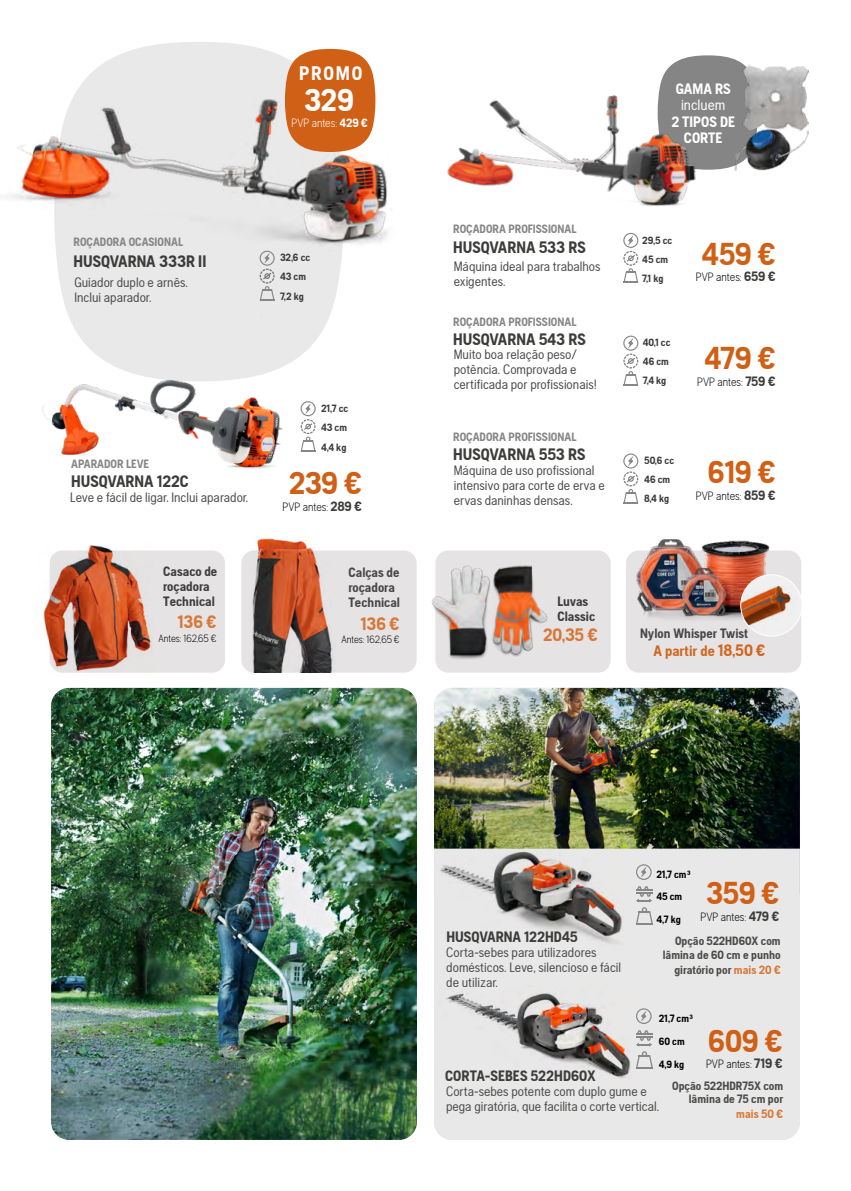
<style>
.page{position:relative;width:851px;height:1191px;background:#fff}
.page>*{position:absolute;margin:0;border:0;box-sizing:border-box;transform-origin:0 0}
.t1{font:700 31.5px "Husqvarna Gothic";letter-spacing:-.02em;color:#d06015}
.t2{font:700 31.5px "Husqvarna Gothic";color:#fff}
.t3{font:700 19.5px "Husqvarna Gothic";letter-spacing:.085em;color:#fff}
.t4{font:700 18px "Husqvarna Gothic";letter-spacing:-.01em;color:#d77838}
.t5{font:700 16.5px "Husqvarna Gothic";color:#3c3c3b}
.t6{font:700 15px/16.5px "Husqvarna Gothic";color:#fff;text-align:center}
.t7{font:700 15px "Husqvarna Gothic";letter-spacing:.005em;color:#3d3d3c}
.t8{font:700 15px "Husqvarna Gothic";color:#3c3c3b}
.t9{font:700 15px "Husqvarna Gothic";color:#d06015}
.t10{font:15px "Husqvarna Gothic";color:#fff}
.t11{font:13.5px/15px "Husqvarna Gothic";color:#4a4a49}
.t12{font:700 13.5px/15px "Husqvarna Gothic";color:#3c3c3b}
.t13{font:700 12px "Husqvarna Gothic";color:#878787}
.t14{font:700 12px/13.5px "Husqvarna Gothic";color:#4a4a49;text-align:right}
.t15{font:300 12px "Husqvarna Gothic";color:#000}
.t16{font:300 12px "Husqvarna Gothic";color:#fff}
.t17{font:700 12px "Husqvarna Gothic";color:#d77838}
.t18{font:700 10.5px/18.9px "Husqvarna Gothic";color:#3c3c3b}
.t19{font:700 10.5px/22.5px "Husqvarna Gothic";color:#000}
.t20{font:300 10.5px "Husqvarna Gothic";color:#000}
.s1{font-weight:700}
.s2{font-weight:700;font-size:13.5px;color:#3c3c3b}
.s3{font-size:16.5px}
.s4{color:#d77838}
</style>
<div class="page">
<img style="left:434px;top:688px;width:365px;height:160px">
<svg style="left:56px;top:42px;width:286px;height:331px;fill:#eae9ea"></svg>
<img style="left:51px;top:688px;width:366px;height:452px">
<img style="left:42px;top:373px;width:241px;height:96px">
<svg style="left:658px;top:55px;width:85px;height:115px;background:#908f90"></svg>
<img style="left:742px;top:64px;width:66px;height:43px">
<img style="left:729px;top:107px;width:80px;height:64px">
<div style="left:626px;top:550px;width:175px;height:122px;background:#e5e3e4;border-radius:13px"></div>
<div style="left:241px;top:550px;width:175px;height:122px;background:#e5e3e4;border-radius:13px"></div>
<div style="left:435px;top:550px;width:175px;height:122px;background:#e5e3e4;border-radius:13px"></div>
<div style="left:50px;top:550px;width:175px;height:122px;background:#e5e3e4;border-radius:13px"></div>
<div style="left:434px;top:848px;width:365px;height:292px;background:#e9e8e8"></div>
<img style="left:7px;top:97px;width:381px;height:158px">
<img style="left:447px;top:93px;width:253px;height:113px">
<img style="left:435px;top:843px;width:189px;height:107px">
<img style="left:439px;top:985px;width:200px;height:94px">
<img style="left:477px;top:994px;width:63px;height:23px">
<img style="left:251px;top:537px;width:84px;height:136px">
<img style="left:43px;top:545px;width:110px;height:128px">
<img style="left:629px;top:539px;width:149px;height:81px">
<img style="left:431px;top:559px;width:117px;height:104px">
<div style="left:740px;top:575px;width:61px;height:61px;background:#f0f0f0;border-radius:50%"></div>
<img style="left:740px;top:586px;width:61px;height:50px">
<div style="left:740px;top:574px;width:62px;height:62px;border:1px solid #fff;border-radius:50%"></div>
<svg style="left:285px;top:49px;width:90px;height:103px;background:#d57332"></svg>
<svg style="left:636px;top:886px;width:17px;height:38px"></svg>
<svg style="left:636px;top:864px;width:15px;height:16px"></svg>
<svg style="left:636px;top:1030px;width:17px;height:38px"></svg>
<svg style="left:636px;top:1008px;width:15px;height:16px"></svg>
<svg style="left:259px;top:251px;width:16px;height:50px"></svg>
<svg style="left:300px;top:401px;width:16px;height:51px"></svg>
<svg style="left:623px;top:233px;width:15px;height:50px"></svg>
<svg style="left:623px;top:335px;width:15px;height:51px"></svg>
<svg style="left:623px;top:453px;width:15px;height:51px"></svg>
<h2 class="t3" style="left:299px;top:61px;width:65px">PROMO</h2>
<p class="t16" style="left:291px;top:116px;width:78px">PVP antes: <span class="s1">429 €</span></p>
<h1 class="t2" style="left:304px;top:82px;width:51px">329</h1>
<p class="t13" style="left:73px;top:235px;width:111px">ROÇADORA OCASIONAL</p>
<p class="t5" style="left:73px;top:251px;width:134px">HUSQVARNA 333R II</p>
<p class="t11" style="left:74px;top:275px;width:115px">Guiador duplo e arnês.<br>Inclui aparador.</p>
<p class="t18" style="left:280px;top:247px;width:32px;line-height:19.5px">32,6 cc<br>43 cm<br>7,2 kg</p>
<p class="t13" style="left:71px;top:456px;width:79px">APARADOR LEVE</p>
<p class="t5" style="left:71px;top:472px;width:119px">HUSQVARNA 122C</p>
<p class="t11" style="left:70px;top:490px;width:180px">Leve e fácil de ligar. Inclui aparador.</p>
<p class="t18" style="left:321px;top:398px;width:29px;line-height:19.5px">21,7 cc<br>43 cm<br>4,4 kg</p>
<h1 class="t1" style="left:289px;top:465px;width:74px">239 €</h1>
<p class="t15" style="left:282px;top:500px;width:81px">PVP antes: <span class="s2">289 €</span></p>
<p class="t12" style="left:163px;top:563px;width:56px">Casaco de roçadora<br>Technical</p>
<p class="t12" style="left:348px;top:565px;width:53px">Calças de roçadora<br>Technical</p>
<h3 class="t4" style="left:177px;top:612px;width:40px">136 €</h3>
<p class="t20" style="left:158px;top:632px;width:60px">Antes: 162,65 €</p>
<h3 class="t4" style="left:360px;top:613px;width:40px">136 €</h3>
<p class="t20" style="left:341px;top:634px;width:60px">Antes: 162,65 €</p>
<p class="t13" style="left:453px;top:222px;width:125px">ROÇADORA PROFISSIONAL</p>
<p class="t5" style="left:453px;top:238px;width:134px">HUSQVARNA 533 RS</p>
<p class="t11" style="left:453px;top:258px;width:148px">Máquina ideal para trabalhos exigentes.</p>
<p class="t13" style="left:453px;top:315px;width:125px">ROÇADORA PROFISSIONAL</p>
<p class="t5" style="left:453px;top:330px;width:134px">HUSQVARNA 543 RS</p>
<p class="t11" style="left:453px;top:347px;width:145px">Muito boa relação peso/ potência. Comprovada e certificada por profissionais!</p>
<p class="t13" style="left:453px;top:429px;width:125px">ROÇADORA PROFISSIONAL</p>
<p class="t5" style="left:453px;top:445px;width:134px">HUSQVARNA 553 RS</p>
<p class="t11" style="left:453px;top:462px;width:153px">Máquina de uso profissional intensivo para corte de erva e ervas daninhas densas.</p>
<p class="t6" style="left:675px;top:80px;width:56px">GAMA RS</p>
<p class="t10" style="left:681px;top:96px;width:46px">incluem</p>
<p class="t6" style="left:671px;top:113px;width:65px">2 TIPOS DE<br>CORTE</p>
<p class="t18" style="left:642px;top:231px;width:32px">29,5 cc<br>45 cm<br>7,1 kg</p>
<p class="t18" style="left:642px;top:333px;width:29px">40,1 cc<br>46 cm<br>7,4 kg</p>
<h1 class="t1" style="left:701px;top:235px;width:75px">459 €</h1>
<p class="t15" style="left:695px;top:270px;width:81px">PVP antes: <span class="s2">659 €</span></p>
<h1 class="t1" style="left:704px;top:340px;width:73px">479 €</h1>
<p class="t15" style="left:697px;top:375px;width:80px">PVP antes: <span class="s2">759 €</span></p>
<p class="t18" style="left:644px;top:451px;width:32px">50,6 cc<br>46 cm<br>8,4 kg</p>
<h1 class="t1" style="left:707px;top:454px;width:69px">619 €</h1>
<p class="t15" style="left:695px;top:489px;width:81px">PVP antes: <span class="s2">859 €</span></p>
<p class="t12" style="left:557px;top:594px;width:39px">Luvas<br>Classic</p>
<h3 class="t4" style="left:543px;top:625px;width:56px">20,35 €</h3>
<p class="t12" style="left:640px;top:625px;width:110px">Nylon Whisper Twist</p>
<p class="t9" style="left:653px;top:642px;width:113px">A partir de <span class="s3">18,50 €</span></p>
<p class="t8" style="left:446px;top:928px;width:133px">HUSQVARNA 122HD45</p>
<p class="t11" style="left:446px;top:944px;width:176px">Corta-sebes para utilizadores domésticos. Leve, silencioso e fácil de utilizar.</p>
<p class="t19" style="left:656px;top:862px;width:36px">21,7 cm³<br>45 cm<br>4,7 kg</p>
<h1 class="t1" style="left:706px;top:875px;width:75px">359 €</h1>
<p class="t15" style="left:700px;top:910px;width:80px">PVP antes: <span class="s2">479 €</span></p>
<p class="t14" style="left:662px;top:934px;width:119px">Opção 522HD60X com lâmina de 60 cm e punho</p>
<p class="t14" style="left:674px;top:962px;width:108px">giratório por <span class="s4">mais 20 €</span></p>
<p class="t19" style="left:658px;top:1007px;width:36px">21,7 cm³<br>60 cm<br>4,9 kg</p>
<h1 class="t1" style="left:708px;top:1022px;width:76px">609 €</h1>
<p class="t15" style="left:706px;top:1057px;width:78px">PVP antes: <span class="s2">719 €</span></p>
<p class="t7" style="left:445px;top:1067px;width:152px">CORTA-SEBES 522HD60X</p>
<p class="t14" style="left:672px;top:1080px;width:112px;line-height:12.3px">Opção 522HDR75X com lâmina de 75 cm por</p>
<p class="t17" style="left:736px;top:1106px;width:48px">mais 50 €</p>
<p class="t11" style="left:446px;top:1083px;width:214px">Corta-sebes potente com duplo gume e pega giratória, que facilita o corte vertical.</p>
</div>
